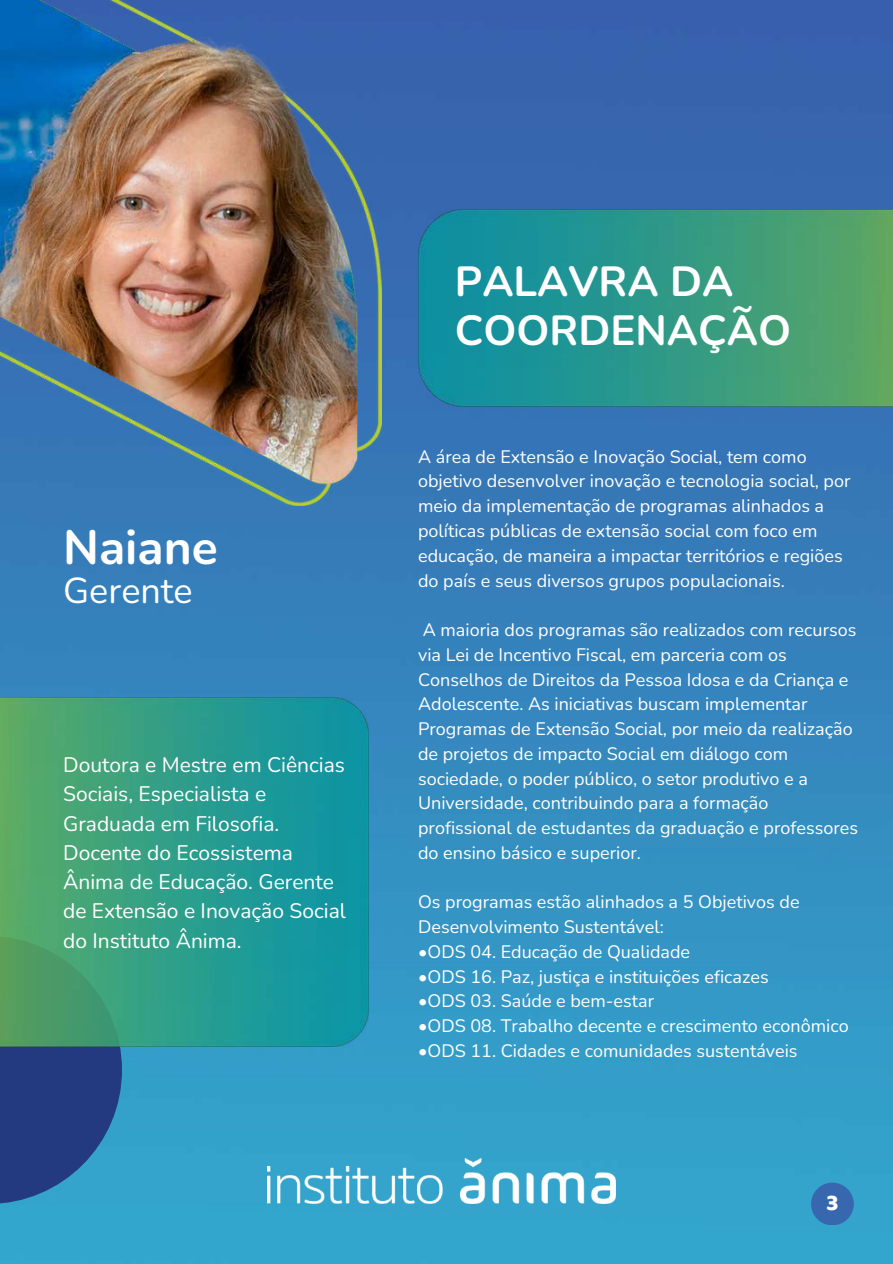
<style>
.page{position:relative;width:893px;height:1264px;background:#fff}
.page>*{position:absolute;margin:0;border:0;box-sizing:border-box;transform-origin:0 0}
.t1{font:700 48px "Nunito";color:#fff}
.t2{font:700 42px/49.5px "Nunito";color:#fff}
.t3{font:36px "Nunito";color:#fff}
.t4{font:23.1px "Baloo Thambi";color:#fff}
.t5{font:21px/29.2px "Nunito";color:#fff}
.t6{font:18px/24.8px "Nunito";color:#fff}
</style>
<div class="page">
<img style="left:0;top:0;width:892px;height:1263px">
<img style="left:0;top:0;width:381px;height:505px">
<img style="left:418px;top:210px;width:474px;height:197px">
<svg style="left:0;top:1046px;width:122px;height:157px;background:#264d8e"></svg>
<img style="left:0;top:697px;width:368px;height:349px">
<img style="left:267px;top:1158px;width:348px;height:45px">
<div style="left:811px;top:1182px;width:42px;height:43px;background:#3767af;border-radius:50%"></div>
<h1 class="t1" style="left:63px;top:515px;width:156px">Naiane</h1>
<h3 class="t3" style="left:63px;top:566px;width:131px">Gerente</h3>
<p class="t5" style="left:63px;top:750px;width:284px">Doutora e Mestre em Ciências<br>Sociais, Especialista e<br>Graduada em Filosofia.<br>Docente do Ecossistema<br>Ânima de Educação. Gerente de Extensão e Inovação Social do Instituto Ânima.</p>
<h2 class="t2" style="left:455px;top:257px;width:337px">PALAVRA DA<br>COORDENAÇÃO</h2>
<p class="t6" style="left:418px;top:444px;width:434px">A área de Extensão e Inovação Social, tem como objetivo desenvolver inovação e tecnologia social, por meio da implementação de programas alinhados a políticas públicas de extensão social com foco em educação, de maneira a impactar territórios e regiões do país e seus diversos grupos populacionais.</p>
<p class="t6" style="left:418px;top:617px;width:441px">A maioria dos programas são realizados com recursos via Lei de Incentivo Fiscal, em parceria com os Conselhos de Direitos da Pessoa Idosa e da Criança e Adolescente. As iniciativas buscam implementar Programas de Extensão Social, por meio da realização de projetos de impacto Social em diálogo com sociedade, o poder público, o setor produtivo e a Universidade, contribuindo para a formação profissional de estudantes da graduação e professores do ensino básico e superior.</p>
<p class="t6" style="left:418px;top:890px;width:383px">Os programas estão alinhados a 5 Objetivos de<br>Desenvolvimento Sustentável:</p>
<p class="t6" style="left:418px;top:939px;width:273px">•ODS 04. Educação de Qualidade</p>
<p class="t6" style="left:418px;top:964px;width:352px">•ODS 16. Paz, justiça e instituições eficazes</p>
<p class="t6" style="left:418px;top:989px;width:237px">•ODS 03. Saúde e bem-estar</p>
<p class="t6" style="left:418px;top:1013px;width:432px">•ODS 08. Trabalho decente e crescimento econômico</p>
<p class="t6" style="left:418px;top:1038px;width:381px">•ODS 11. Cidades e comunidades sustentáveis</p>
<p class="t4" style="left:826px;top:1185px;width:13px">3</p>
</div>
